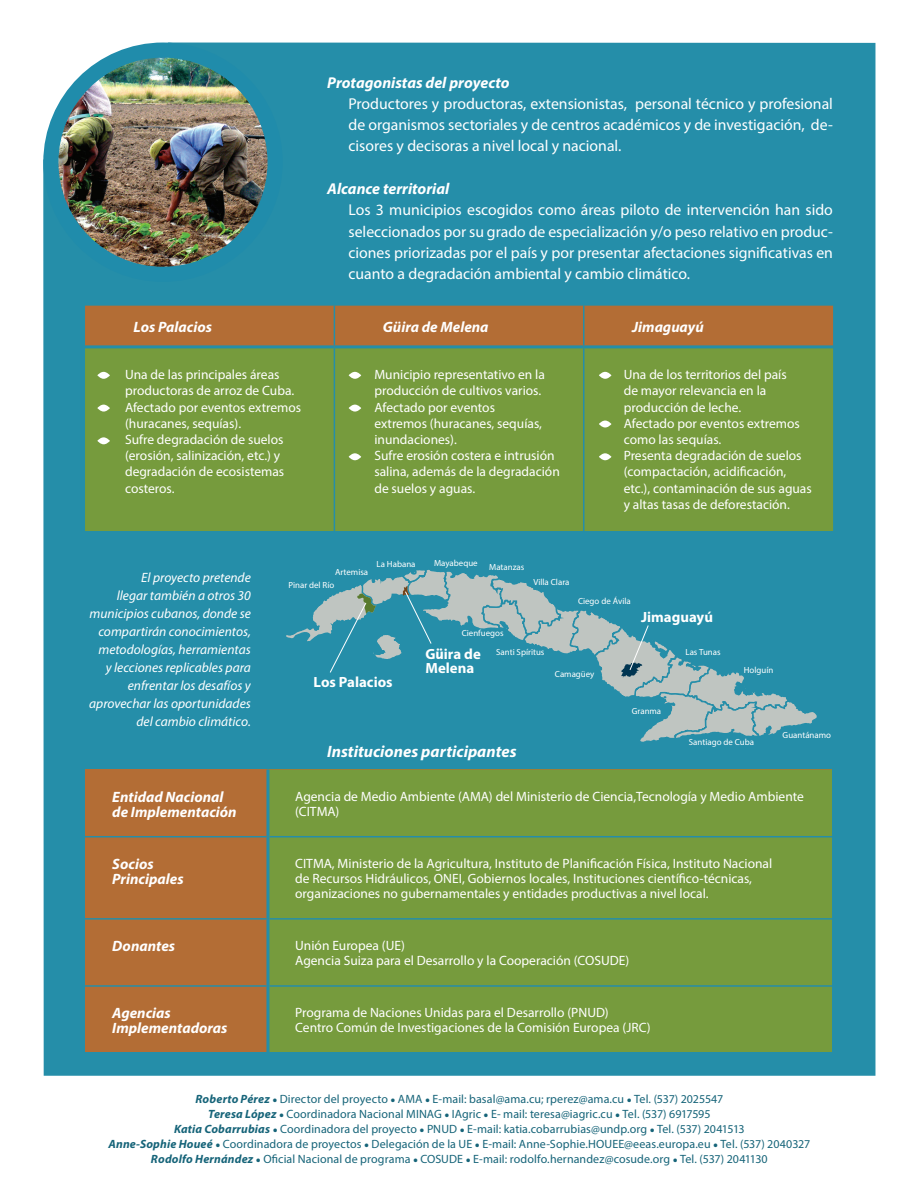
<style>
.page{position:relative;width:918px;height:1188px;background:#fff}
.page>*{position:absolute;margin:0;border:0;box-sizing:border-box;transform-origin:0 0}
.t1{font:italic 700 16.5px "Myriad Pro";color:#fff}
.t2{font:15.75px/21.3px "Myriad Pro";color:#fff;text-align:justify}
.t3{font:italic 700 15.75px "Myriad Pro";color:#fff}
.t4{font:italic 700 15px/15px "Myriad Pro";color:#fff}
.t5{font:700 14.85px/14.9px "Myriad Pro";color:#fff}
.t6{font:13.5px/16.2px "Myriad Pro";color:#fff}
.t7{font:italic 13.5px/18px "Myriad Pro";color:#fff;text-align:right}
.t8{font:12px/15px "Myriad Pro";letter-spacing:.005em;color:#166479;text-align:center}
.t9{font:8.85px "Myriad Pro";color:#fff}
.s1{font-family:"The Sans";font-weight:800}
.s2{font-weight:700;font-style:italic}
.s3{font-weight:700;font-size:18px}
</style>
<div class="page">
<div style="left:43px;top:43px;width:832px;height:1033px;background:#258ea9"></div>
<div style="left:85px;top:306px;width:748px;height:39px;background:#b36d35"></div>
<div style="left:85px;top:348px;width:748px;height:183px;background:#769b3d"></div>
<hr style="left:334px;top:306px;width:1px;height:39px;background:#258ea9">
<hr style="left:583px;top:306px;width:1px;height:39px;background:#258ea9">
<hr style="left:334px;top:348px;width:1px;height:183px;background:#258ea9">
<hr style="left:583px;top:348px;width:1px;height:183px;background:#258ea9">
<hr style="left:85px;top:345px;width:249px;height:3px;background:#258ea9">
<hr style="left:334px;top:345px;width:250px;height:3px;background:#258ea9">
<hr style="left:584px;top:345px;width:249px;height:3px;background:#258ea9">
<svg style="left:97px;top:372px;width:13px;height:7px"></svg>
<svg style="left:599px;top:372px;width:12px;height:7px"></svg>
<svg style="left:349px;top:372px;width:12px;height:7px"></svg>
<svg style="left:97px;top:405px;width:13px;height:7px"></svg>
<svg style="left:599px;top:421px;width:12px;height:7px"></svg>
<svg style="left:349px;top:405px;width:12px;height:7px"></svg>
<svg style="left:97px;top:437px;width:13px;height:7px"></svg>
<svg style="left:599px;top:453px;width:12px;height:7px"></svg>
<svg style="left:349px;top:453px;width:12px;height:7px"></svg>
<div style="left:85px;top:770px;width:181px;height:282px;background:#b36d35"></div>
<div style="left:269px;top:770px;width:564px;height:282px;background:#769b3d"></div>
<hr style="left:269px;top:836px;width:564px;height:1px;background:#258ea9">
<hr style="left:269px;top:918px;width:564px;height:2px;background:#258ea9">
<hr style="left:269px;top:985px;width:564px;height:2px;background:#258ea9">
<hr style="left:85px;top:836px;width:181px;height:1px;background:#258ea9">
<hr style="left:85px;top:918px;width:181px;height:2px;background:#258ea9">
<hr style="left:85px;top:985px;width:181px;height:2px;background:#258ea9">
<hr style="left:266px;top:770px;width:3px;height:67px;background:#258ea9">
<hr style="left:266px;top:837px;width:3px;height:82px;background:#258ea9">
<hr style="left:266px;top:919px;width:3px;height:67px;background:#258ea9">
<hr style="left:266px;top:986px;width:3px;height:67px;background:#258ea9">
<img style="left:51px;top:50px;width:224px;height:226px">
<div style="left:43px;top:43px;width:240px;height:239px;border:15px solid #208cab;border-radius:50%"></div>
<svg style="left:284px;top:551px;width:534px;height:224px;background:#4197a9"></svg>
<div style="left:73px;top:1052px;width:770px;height:15px;background:#258ea9"></div>
<div style="left:833px;top:761px;width:29px;height:306px;background:#258ea9"></div>
<p class="t3" style="left:327px;top:72px;width:184px">Protagonistas del proyecto</p>
<p class="t2" style="left:349px;top:93px;width:486px">Productores y productoras, extensionistas, personal técnico y profesional de organismos sectoriales y de centros académicos y de investigación, de&shy;cisores y decisoras a nivel local y nacional.</p>
<p class="t3" style="left:327px;top:178px;width:124px">Alcance territorial</p>
<p class="t2" style="left:349px;top:199px;width:486px">Los 3 municipios escogidos como áreas piloto de intervención han sido seleccionados por su grado de especialización y/o peso relativo en produc&shy;ciones priorizadas por el país y por presentar afectaciones significativas en cuanto a degradación ambiental y cambio climático.</p>
<p class="t4" style="left:134px;top:319px;width:80px">Los Palacios</p>
<p class="t4" style="left:383px;top:319px;width:107px">Güira de Melena</p>
<p class="t4" style="left:632px;top:319px;width:73px">Jimaguayú</p>
<p class="t6" style="left:125px;top:366px;width:178px">Una de las principales áreas productoras de arroz de Cuba.<br>Afectado por eventos extremos (huracanes, sequías).<br>Sufre degradación de suelos (erosión, salinización, etc.) y degradación de ecosistemas costeros.</p>
<p class="t6" style="left:374px;top:366px;width:187px">Municipio representativo en la producción de cultivos varios.<br>Afectado por eventos<br>extremos (huracanes, sequías, inundaciones).<br>Sufre erosión costera e intrusión salina, además de la degradación de suelos y aguas.</p>
<p class="t6" style="left:624px;top:366px;width:190px">Una de los territorios del país<br>de mayor relevancia en la producción de leche.<br>Afectado por eventos extremos como las sequías.<br>Presenta degradación de suelos (compactación, acidificación, etc.), contaminación de sus aguas y altas tasas de deforestación.</p>
<p class="t7" style="left:89px;top:568px;width:163px">El proyecto pretende<br>llegar también a otros 30 municipios cubanos, donde se compartirán conocimientos, metodologías, herramientas y lecciones replicables para enfrentar los desafíos y aprovechar las oportunidades del cambio climático.</p>
<p class="t9" style="left:335px;top:567px;width:35px">Artemisa</p>
<p class="t9" style="left:377px;top:558px;width:40px">La Habana</p>
<p class="t9" style="left:434px;top:558px;width:45px">Mayabeque</p>
<p class="t9" style="left:489px;top:561px;width:37px">Matanzas</p>
<p class="t9" style="left:289px;top:580px;width:47px">Pinar del Río</p>
<p class="t9" style="left:534px;top:577px;width:37px">Villa Clara</p>
<p class="t9" style="left:578px;top:595px;width:54px">Ciego de ávila</p>
<p class="t5" style="left:641px;top:609px;width:73px">Jimaguayú</p>
<p class="t9" style="left:462px;top:628px;width:43px">Cienfuegos</p>
<p class="t5" style="left:314px;top:674px;width:81px">Los Palacios</p>
<p class="t5" style="left:425px;top:646px;width:57px">G<span class="s1">ü</span>ira de<br>Melena</p>
<p class="t9" style="left:496px;top:646px;width:50px">Santi Spíritus</p>
<p class="t9" style="left:555px;top:668px;width:41px">Camagüey</p>
<p class="t9" style="left:686px;top:647px;width:37px">Las Tunas</p>
<p class="t9" style="left:744px;top:665px;width:31px">Holguín</p>
<p class="t9" style="left:632px;top:705px;width:31px">Granma</p>
<p class="t1" style="left:327px;top:740px;width:191px">Instituciones participantes</p>
<p class="t9" style="left:689px;top:736px;width:67px">Santiago de Cuba</p>
<p class="t9" style="left:783px;top:730px;width:50px">Guantánamo</p>
<p class="t4" style="left:112px;top:789px;width:126px">Entidad Nacional de Implementación</p>
<p class="t6" style="left:295px;top:788px;width:510px;line-height:15px">Agencia de Medio Ambiente (AMA) del Ministerio de Ciencia,Tecnología y Medio Ambiente (CITMA)</p>
<p class="t4" style="left:112px;top:856px;width:73px">Socios<br>Principales</p>
<p class="t6" style="left:295px;top:856px;width:479px;line-height:15px">CITMA, Ministerio de la Agricultura, Instituto de Planificación Física, Instituto Nacional de Recursos Hidráulicos, ONEI, Gobiernos locales, Instituciones científico-técnicas, organizaciones no gubernamentales y entidades productivas a nivel local.</p>
<p class="t4" style="left:112px;top:938px;width:64px">Donantes</p>
<p class="t6" style="left:295px;top:938px;width:335px;line-height:15px">Unión Europea (UE)<br>Agencia Suiza para el Desarrollo y la Cooperación (COSUDE)</p>
<p class="t4" style="left:112px;top:1005px;width:117px">Agencias<br>Implementadoras</p>
<p class="t6" style="left:295px;top:1005px;width:357px;line-height:15px">Programa de Naciones Unidas para el Desarrollo (PNUD)<br>Centro Común de Investigaciones de la Comisión Europea (JRC)</p>
<p class="t8" style="left:108px;top:1091px;width:703px"><span class="s2">Roberto Pérez</span> <span class="s3">·</span> Director del proyecto <span class="s3">·</span> AMA <span class="s3">·</span> E-mail: basal@ama.cu; rperez@ama.cu <span class="s3">·</span> Tel. (537) 2025547<br><span class="s2">Teresa López</span> <span class="s3">·</span> Coordinadora Nacional MINAG <span class="s3">·</span> IAgric <span class="s3">·</span> E- mail: teresa@iagric.cu <span class="s3">·</span> Tel. (537) 6917595<br><span class="s2">Katia Cobarrubias</span> <span class="s3">·</span> Coordinadora del proyecto <span class="s3">·</span> PNUD <span class="s3">·</span> E-mail: katia.cobarrubias@undp.org <span class="s3">·</span> Tel. (537) 2041513<br><span class="s2">Anne-Sophie Houeé</span> <span class="s3">·</span> Coordinadora de proyectos <span class="s3">·</span> Delegación de la UE <span class="s3">·</span> E-mail: Anne-Sophie.HOUEE@eeas.europa.eu <span class="s3">·</span> Tel. (537) 2040327<br><span class="s2">Rodolfo Hernández</span> <span class="s3">·</span> Oficial Nacional de programa <span class="s3">·</span> COSUDE <span class="s3">·</span> E-mail: rodolfo.hernandez@cosude.org <span class="s3">·</span> Tel. (537) 2041130</p>
</div>
